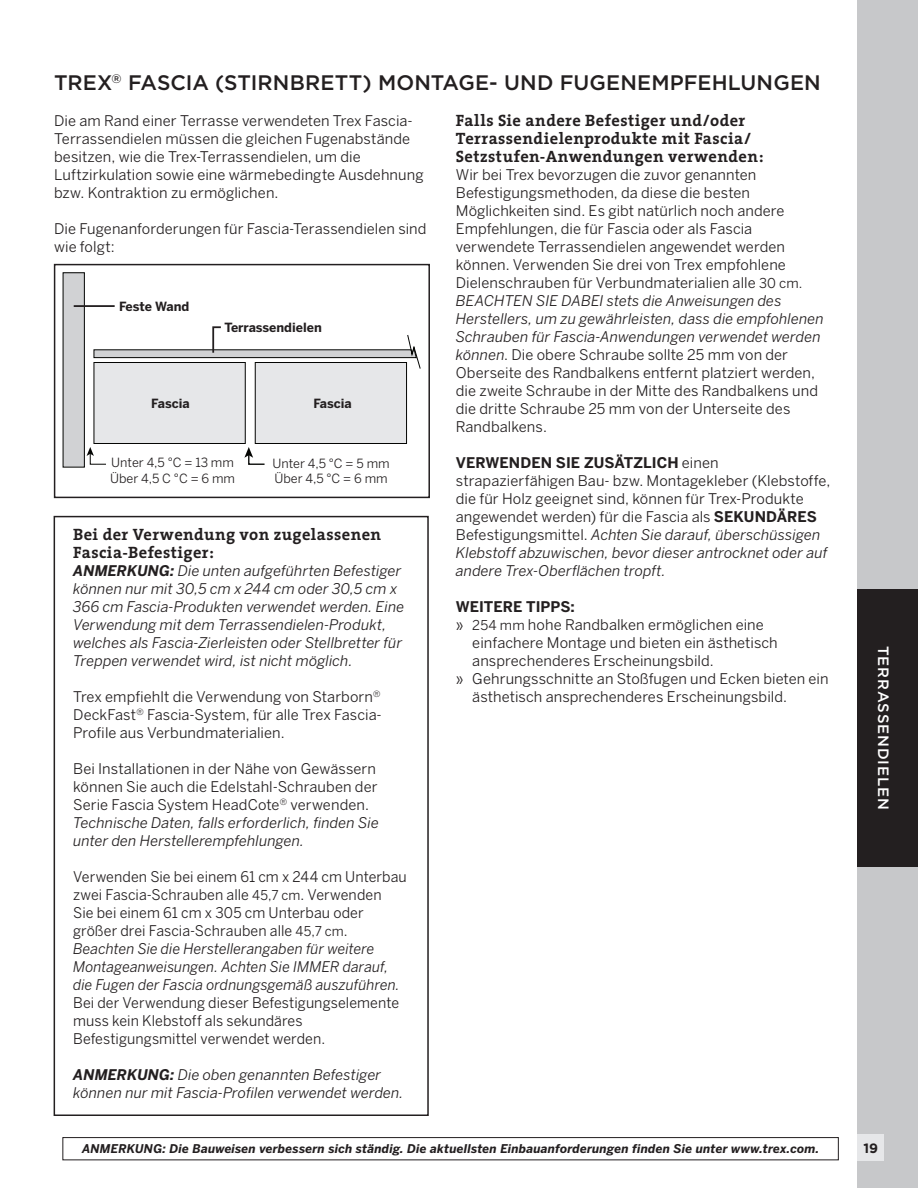
<style>
.page{position:relative;width:918px;height:1188px;background:#fff}
.page>*{position:absolute;margin:0;border:0;box-sizing:border-box;transform-origin:0 0}
.Main_headline{font:500 21px "Gotham";letter-spacing:.005em;color:#231f20}
.Body_copy{font:700 16.5px/18px "The Serif";letter-spacing:.025em;color:#231f20}
.t1{font:500 15px "Gotham";letter-spacing:.055em;color:#fff}
.Body_copy-2{font:14.7px/18px "Benton Sans";letter-spacing:.005em;color:#231f20}
.Body_copy-3{font:italic 14.7px/18px "Benton Sans";letter-spacing:.005em;color:#231f20}
.Body_copy-4{font:700 14.7px "Benton Sans";color:#231f20}
.t2{font:700 13.5px "Gotham";color:#231f20}
.t3{font:12.6px/15.1px "Benton Sans";color:#231f20}
.t4{font:700 12.6px "Benton Sans";color:#231f20}
.Captions{font:italic 700 12px "Benton Sans";letter-spacing:.01em;color:#231f20}
.s1{font-size:13.5px}
.s2{font-style:italic}
.s3{font-weight:700}
</style>
<div class="page">
<div style="left:857px;top:0;width:61px;height:1188px;background:#c7c8ca"></div>
<div style="left:857px;top:1134px;width:27px;height:27px;background:#e6e7e9"></div>
<div style="left:857px;top:589px;width:61px;height:277px;background:#231f20"></div>
<div style="left:54px;top:516px;width:375px;height:600px;border:2px solid #231f20"></div>
<div style="left:62px;top:1137px;width:777px;height:23px;border:1px solid #231f20"></div>
<div style="left:94px;top:363px;width:151px;height:80px;background:#e6e7e9"></div>
<div style="left:94px;top:362px;width:152px;height:82px;border:1px solid #040503"></div>
<div style="left:255px;top:363px;width:152px;height:80px;background:#e6e7e9"></div>
<div style="left:255px;top:362px;width:152px;height:82px;border:1px solid #040503"></div>
<div style="left:63px;top:273px;width:21px;height:194px;background:#d1d2d4"></div>
<div style="left:63px;top:272px;width:22px;height:196px;border:1px solid #040503"></div>
<svg style="left:244px;top:447px;width:21px;height:18px"></svg>
<svg style="left:87px;top:447px;width:19px;height:18px"></svg>
<hr style="left:74px;top:305px;width:41px;height:2px;background:#231f20">
<svg style="left:93px;top:326px;width:328px;height:44px"></svg>
<div style="left:54px;top:264px;width:376px;height:234px;border:2px solid #231f20"></div>
<p class="Main_headline" style="left:54px;top:70px;width:768px">TREX<sup>®</sup> FASCIA (STIRNBRETT) MONTAGE- UND FUGENEMPFEHLUNGEN</p>
<p class="Body_copy-2" style="left:54px;top:111px;width:371px">Die am Rand einer Terrasse verwendeten Trex Fascia-Terrassendielen müssen die gleichen Fugenabstände besitzen, wie die Trex-Terrassendielen, um die Luftzirkulation sowie eine wärmebedingte Ausdehnung bzw. Kontraktion zu ermöglichen.</p>
<p class="Body_copy-2" style="left:54px;top:219px;width:374px">Die Fugenanforderungen für Fascia-Terassendielen sind wie folgt:</p>
<p class="Body_copy" style="left:456px;top:111px;width:309px">Falls Sie andere Befestiger und/oder<br>Terrassendielenprodukte mit Fascia/<br>Setzstufen-Anwendungen verwenden:</p>
<p class="Body_copy-2" style="left:456px;top:165px;width:370px">Wir bei Trex bevorzugen die zuvor genannten Befestigungsmethoden, da diese die besten Möglichkeiten sind. Es gibt natürlich noch andere Empfehlungen, die für Fascia oder als Fascia verwendete Terrassendielen angewendet werden können. Verwenden Sie drei von Trex empfohlene Dielenschrauben für Verbundmaterialien alle <span class="s1">30 cm.<br></span><span class="s2">BEACHTEN SIE DABEI stets die Anweisungen des Herstellers, um zu gewährleisten, dass die empfohlenen Schrauben für Fascia-Anwendungen verwendet werden können</span>. Die obere Schraube sollte 25 mm von der Oberseite des Randbalkens entfernt platziert werden, die zweite Schraube in der Mitte des Randbalkens und die dritte Schraube 25 mm von der Unterseite des Randbalkens.</p>
<p class="Body_copy-2" style="left:456px;top:453px;width:376px"><span class="s3">VERWENDEN SIE ZUSÄTZLICH</span> einen strapazierfähigen Bau- bzw. Montagekleber (Klebstoffe, die für Holz geeignet sind, können für Trex-Produkte angewendet werden) für die Fascia als <span class="s3">SEKUNDÄRES </span>Befestigungsmittel. <span class="s2">Achten Sie darauf, überschüssigen Klebstoff abzuwischen, bevor dieser antrocknet oder auf andere Trex-Oberflächen tropft.</span></p>
<p class="Body_copy-4" style="left:456px;top:598px;width:120px">WEITERE TIPPS:</p>
<p class="Body_copy-2" style="left:472px;top:615px;width:307px;text-indent:-17px">» <span class="s1">254 mm</span> hohe Randbalken ermöglichen eine einfachere Montage und bieten ein ästhetisch ansprechenderes Erscheinungsbild.</p>
<p class="Body_copy-2" style="left:472px;top:669px;width:358px;text-indent:-17px">» Gehrungsschnitte an Stoßfugen und Ecken bieten ein ästhetisch ansprechenderes Erscheinungsbild.</p>
<p class="t4" style="left:119px;top:299px;width:72px">Feste Wand</p>
<p class="t4" style="left:224px;top:320px;width:99px">Terrassendielen</p>
<p class="t4" style="left:151px;top:396px;width:40px">Fascia</p>
<p class="t4" style="left:313px;top:396px;width:40px">Fascia</p>
<p class="t3" style="left:110px;top:455px;width:126px">Unter 4,5 °C = 13 mm<br>Über 4,5 C °C = 6 mm</p>
<p class="t3" style="left:272px;top:456px;width:119px">Unter 4,5 °C = 5 mm<br>Über 4,5 °C = 6 mm</p>
<p class="Body_copy" style="left:73px;top:525px;width:310px">Bei der Verwendung von zugelassenen<br>Fascia-Befestiger:</p>
<p class="Body_copy-3" style="left:73px;top:562px;width:333px"><span class="s3">ANMERKUNG:</span> Die unten aufgeführten Befestiger können nur mit 30,5 cm x 244 cm oder 30,5 cm x 366 cm Fascia-Produkten verwendet werden. Eine Verwendung mit dem Terrassendielen-Produkt, welches als Fascia-Zierleisten oder Stellbretter für Treppen verwendet wird, ist nicht möglich.</p>
<p class="Body_copy-2" style="left:73px;top:687px;width:310px;text-align:justify">Trex empfiehlt die Verwendung von Starborn<sup>® </sup>DeckFast<sup>®</sup> Fascia-System, für alle Trex Fascia-Profile aus Verbundmaterialien.</p>
<p class="Body_copy-2" style="left:73px;top:759px;width:307px">Bei Installationen in der Nähe von Gewässern können Sie auch die Edelstahl-Schrauben der Serie Fascia System HeadCote<sup>®</sup> verwenden.<br><span class="s2">Technische Daten, falls erforderlich, finden Sie unter den Herstellerempfehlungen.</span></p>
<p class="Body_copy-2" style="left:73px;top:867px;width:335px">Verwenden Sie bei einem 61 cm x 244 cm Unterbau zwei Fascia-Schrauben alle <span class="s1">45,7 cm</span>. Verwenden<br>Sie bei einem 61 cm x 305 cm Unterbau oder größer drei Fascia-Schrauben alle <span class="s1">45,7 cm</span>.<br><span class="s2">Beachten Sie die Herstellerangaben für weitere Montageanweisungen. Achten Sie IMMER darauf, die Fugen der Fascia ordnungsgemäß auszuführen.<br></span>Bei der Verwendung dieser Befestigungselemente muss kein Klebstoff als sekundäres Befestigungsmittel verwendet werden.</p>
<p class="Body_copy-3" style="left:73px;top:1066px;width:332px"><span class="s3">ANMERKUNG:</span> Die oben genannten Befestiger können nur mit Fascia-Profilen verwendet werden.</p>
<p class="Captions" style="left:82px;top:1142px;width:739px">ANMERKUNG: Die Bauweisen verbessern sich ständig. Die aktuellsten Einbauanforderungen finden Sie unter www.trex.com.</p>
<p class="t1" style="left:892px;top:646px;width:165px;rotate:90deg">TERRASSENDIELEN</p>
<p class="t2" style="left:863px;top:1141px;width:16px">19</p>
</div>
